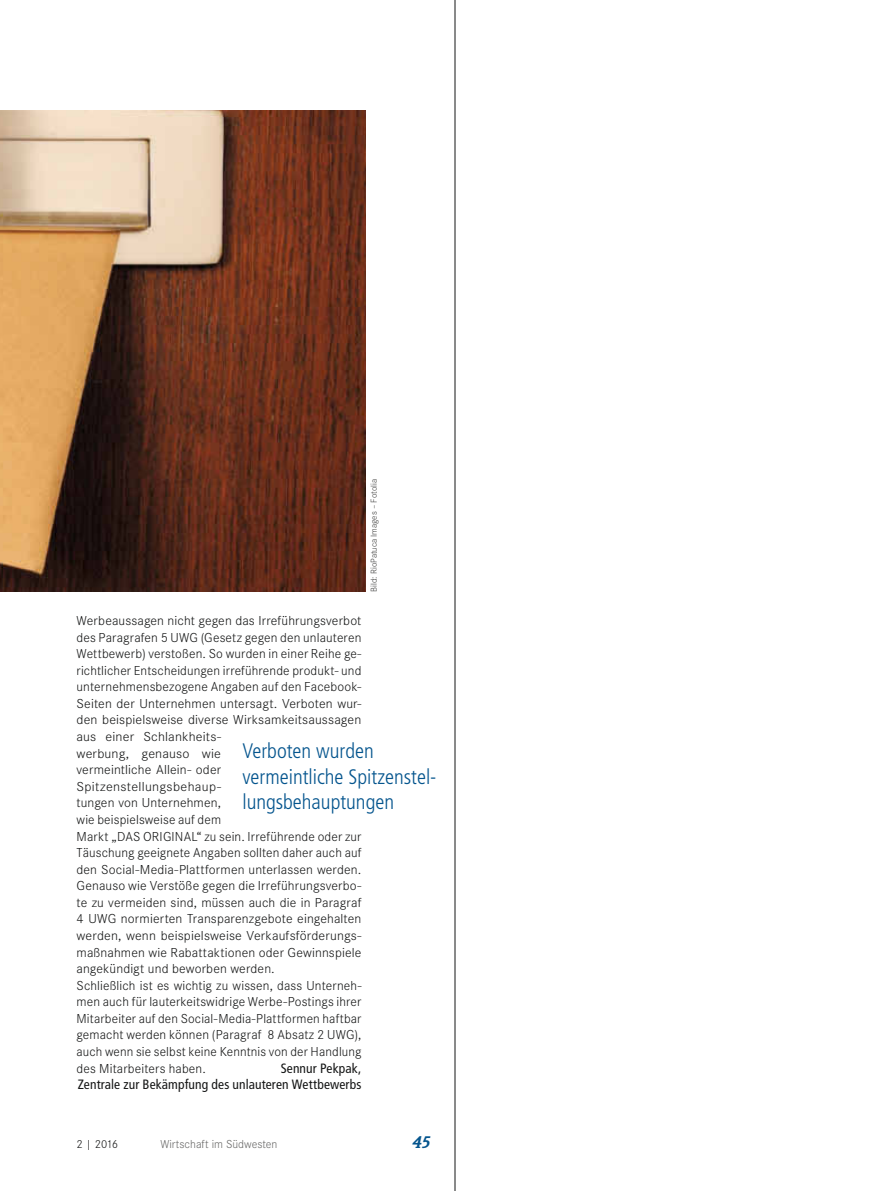
<style>
.page{position:relative;width:893px;height:1191px;background:#fff}
.page>*{position:absolute;margin:0;border:0;box-sizing:border-box;transform-origin:0 0}
.t1{font:300 condensed 21px/25.5px "Frutiger";color:#05558e}
.t2{font:italic 900 16.5px "Lenga";color:#05558e}
.t3{font:300 13.5px/16.5px "Corporate S";letter-spacing:.01em;color:#151616}
.t4{font:condensed 13.5px/16.6px "Frutiger";letter-spacing:.01em;color:#151616;text-align:right}
.t5{font:300 12px "Corporate S";color:#686867}
.t6{font:300 12px "Corporate S";color:#151616}
.t7{font:300 9px "Corporate S";color:#40403f}
</style>
<div class="page">
<hr style="left:455px;top:0;width:1px;height:1191px;background:#151616">
<img style="left:0;top:111px;width:366px;height:481px">
<p class="t7" style="left:369px;top:592px;width:114px;rotate:-90deg">Bild: rioPatuca Images – Fotolia</p>
<p class="t3" style="left:77px;top:612px;width:286px">Werbeaussagen nicht gegen das Irreführungsverbot des Paragrafen 5 UWG (Gesetz gegen den unlauteren Wettbewerb) verstoßen. so wurden in einer reihe ge&shy;richtlicher entscheidungen irreführende produkt- und unternehmensbezogene Angaben auf den Facebook&shy;seiten der Unternehmen untersagt. Verboten wur&shy;den beispielsweise diverse Wirksamkeitsaussagen aus einer schlankheits-<br>werbung, genauso wie<br>vermeintliche Allein- oder spitzenstellungsbehaup-<br>tungen von Unternehmen,<br>wie beispielsweise auf dem<br>markt „dAs OrIGInAL“ zu sein. Irreführende oder zur Täuschung geeignete Angaben sollten daher auch auf den social-media-Plattformen unterlassen werden.<br>Genauso wie Verstöße gegen die Irreführungsverbo&shy;te zu vermeiden sind, müssen auch die in Paragraf 4 UWG normierten Transparenzgebote eingehalten werden, wenn beispielsweise Verkaufsförderungs&shy;maßnahmen wie rabattaktionen oder Gewinnspiele angekündigt und beworben werden.<br>schließlich ist es wichtig zu wissen, dass Unterneh&shy;men auch für lauterkeitswidrige Werbe-Postings ihrer mitarbeiter auf den social-media-Plattformen haftbar gemacht werden können (Paragraf 8 Absatz 2 UWG), auch wenn sie selbst keine Kenntnis von der handlung des mitarbeiters haben.</p>
<p class="t1" style="left:242px;top:738px;width:196px">Verboten wurden vermeintliche Spitzenstel&shy;lungsbehauptungen</p>
<p class="t4" style="left:78px;top:1059px;width:285px">Sennur Pekpak,<br>Zentrale zur Bekämpfung des unlauteren Wettbewerbs</p>
<p class="t6" style="left:77px;top:1137px;width:43px">2 | 2016</p>
<p class="t5" style="left:160px;top:1137px;width:119px">Wirtschaft im südwesten</p>
<p class="t2" style="left:412px;top:1134px;width:19px">45</p>
</div>
